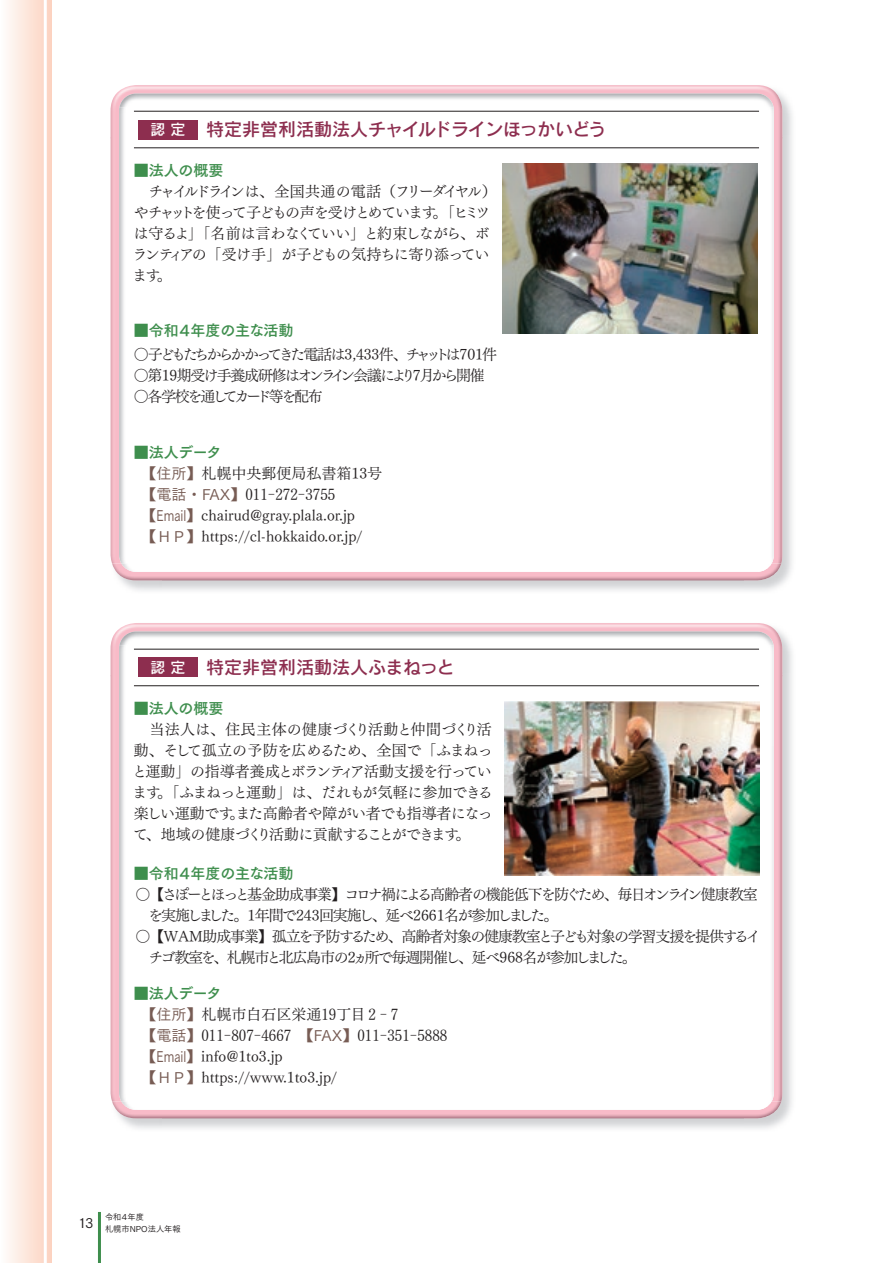
<style>
.page{position:relative;width:893px;height:1263px;background:#fff}
.page>*{position:absolute;margin:0;border:0;box-sizing:border-box;transform-origin:0 0}
.t1{font:18px "Rodin Pro DB";color:#8d2e4f}
.t2{font:15px/21px "Tsuku Min Pro R";letter-spacing:-.08em;color:#231f20;text-align:justify}
.t3{font:15px/21px "Tsuku Min Pro R";letter-spacing:-.11em;color:#231f20}
.t4{font:15px/21px "Tsuku Min Pro R";color:#231f20}
.t5{font:15px/21px "Tsuku Min Pro R";letter-spacing:-.14em;color:#231f20}
.t6{font:15px "Tsuku Go Pro B";letter-spacing:-.02em;color:#3e8e4d}
.t7{font:13.5px "Tsuku Go Pro M";color:#231f20}
.t8{font:8.25px/11.2px "Tsuku Go Pro M";color:#231f20}
.s1{font-size:15px;color:#fff}
.s2{font-family:"Tsuku Go Pro M";color:#775c54}
</style>
<div class="page">
<svg style="left:8px;top:0;width:43px;height:1263px;background:#fde6dc"></svg>
<hr style="left:44px;top:0;width:3px;height:1263px;background:#fff">
<img style="left:744px;top:135px;width:48px;height:456px">
<img style="left:112px;top:563px;width:669px;height:17px">
<img style="left:111px;top:85px;width:671px;height:53px">
<img style="left:111px;top:138px;width:8px;height:425px">
<img style="left:774px;top:138px;width:8px;height:425px">
<img style="left:119px;top:94px;width:655px;height:469px">
<img style="left:121px;top:563px;width:651px;height:9px">
<img style="left:744px;top:673px;width:48px;height:456px">
<img style="left:112px;top:1101px;width:669px;height:17px">
<img style="left:111px;top:623px;width:671px;height:52px">
<img style="left:111px;top:675px;width:8px;height:426px">
<img style="left:774px;top:675px;width:8px;height:426px">
<img style="left:119px;top:631px;width:655px;height:14px">
<img style="left:121px;top:1101px;width:651px;height:9px">
<img style="left:119px;top:645px;width:403px;height:456px">
<img style="left:522px;top:645px;width:252px;height:101px">
<img style="left:724px;top:746px;width:50px;height:355px">
<img style="left:522px;top:875px;width:202px;height:1px">
<hr style="left:134px;top:148px;width:625px;height:1px;background:#231f20">
<div style="left:138px;top:120px;width:60px;height:19px;background:#8d2e4f"></div>
<hr style="left:134px;top:111px;width:625px;height:1px;background:#231f20">
<hr style="left:134px;top:649px;width:625px;height:1px;background:#231f20">
<hr style="left:134px;top:685px;width:625px;height:1px;background:#231f20">
<div style="left:138px;top:658px;width:60px;height:19px;background:#8d2e4f"></div>
<img style="left:502px;top:164px;width:255px;height:170px">
<img style="left:504px;top:701px;width:255px;height:174px">
<hr style="left:98px;top:1212px;width:3px;height:51px;background:#3e8e4d">
<p class="t1" style="left:150px;top:118px;width:457px"><span class="s1">認 定</span> 特定非営利活動法人チャイルドラインほっかいどう</p>
<p class="t6" style="left:134px;top:157px;width:91px">■法人の概要</p>
<p class="t3" style="left:132px;top:179px;width:366px">　チャイルドラインは、全国共通の電話（フリーダイヤル）やチャットを使って子どもの声を受けとめています。「ヒミツは守るよ」「名前は言わなくていい」と約束しながら、ボランティアの「受け手」が子どもの気持ちに寄り添っています。</p>
<p class="t6" style="left:134px;top:318px;width:161px">■令和４年度の主な活動</p>
<p class="t5" style="left:134px;top:342px;width:365px">〇子どもたちからかかってきた電話は3,433件、チャットは701件〇第19期受け手養成研修はオンライン会議により7月から開催〇各学校を通してカード等を配布</p>
<p class="t6" style="left:134px;top:439px;width:89px">■法人データ</p>
<p class="t4" style="left:141px;top:461px;width:242px"><span class="s2">【住所】</span>札幌中央郵便局私書箱13号<span class="s2">【電話・FAX】</span>011-272-3755<span class="s2">【Email】</span>chairud@gray.plala.or.jp<span class="s2">【H P】</span>https://cl-hokkaido.or.jp/</p>
<p class="t1" style="left:150px;top:655px;width:306px"><span class="s1">認 定</span> 特定非営利活動法人ふまねっと</p>
<p class="t6" style="left:134px;top:695px;width:91px">■法人の概要</p>
<p class="t2" style="left:132px;top:717px;width:362px">　当法人は、住民主体の健康づくり活動と仲間づくり活動、そして孤立の予防を広めるため、全国で「ふまねっと運動」の指導者養成とボランティア活動支援を行っています。「ふまねっと運動」は、だれもが気軽に参加できる楽しい運動です。また高齢者や障がい者でも指導者になって、地域の健康づくり活動に貢献することができます。</p>
<p class="t6" style="left:134px;top:860px;width:161px">■令和４年度の主な活動</p>
<p class="t3" style="left:136px;top:882px;width:624px">○【さぽーとほっと基金助成事業】コロナ禍による高齢者の機能低下を防ぐため、毎日オンライン健康教室　を実施しました。1年間で243回実施し、延べ2661名が参加しました。</p>
<p class="t2" style="left:136px;top:924px;width:627px">○【WAM助成事業】孤立を予防するため、高齢者対象の健康教室と子ども対象の学習支援を提供するイ　チゴ教室を、札幌市と北広島市の2ヵ所で毎週開催し、延べ968名が参加しました。</p>
<p class="t6" style="left:134px;top:980px;width:89px">■法人データ</p>
<p class="t4" style="left:141px;top:1002px;width:307px"><span class="s2">【住所】</span>札幌市白石区栄通19丁目 2 - 7<br><span class="s2">【電話】</span>011-807-4667　<span class="s2">【FAX】</span>011-351-5888<span class="s2">【Email】</span>info@1to3.jp<br><span class="s2">【H P】</span>https://www.1to3.jp/</p>
<p class="t7" style="left:78px;top:1212px;width:17px">13</p>
<p class="t8" style="left:105px;top:1210px;width:77px">令和４年度<br>札幌市NPO法人年報</p>
</div>
